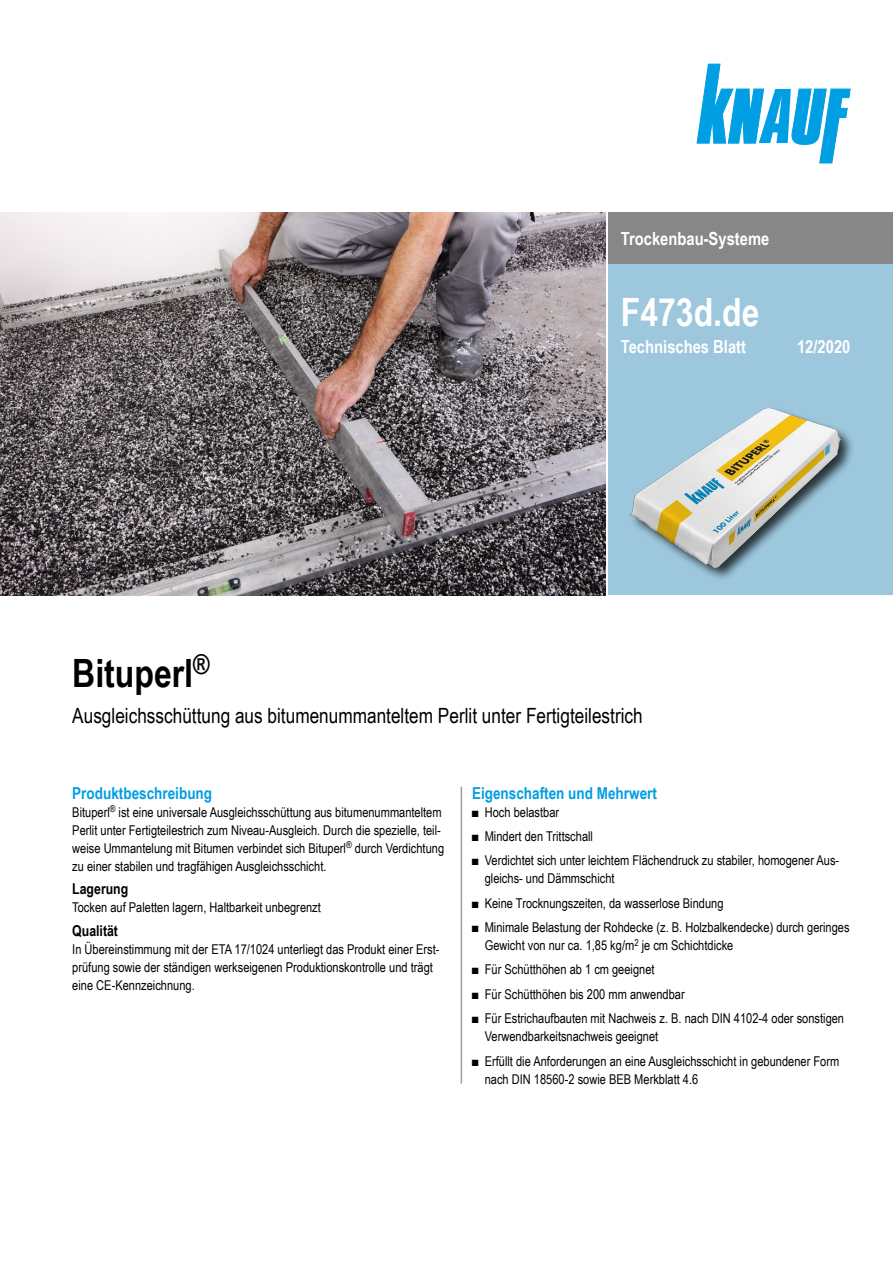
<style>
.page{position:relative;width:893px;height:1263px;background:#fff}
.page>*{position:absolute;margin:0;border:0;box-sizing:border-box;transform-origin:0 0}
.t1{font:700 39px "Arial Narrow";color:#000}
.t2{font:700 39px "Arial Narrow";color:#fff}
.t3{font:21px "Arial Narrow";color:#000}
.t4{font:700 18px "Arial Narrow";color:#fff}
.Ue3_11cyan_TB{font:700 16.5px "Arial Narrow";color:#009ee3}
.Ue4_10schwarz_TB{font:700 15px "Arial Narrow";color:#000}
.Text_TB{font:13.5px/18px "Arial Narrow";color:#000}
</style>
<div class="page">
<div style="left:608px;top:213px;width:285px;height:382px;background:#9cc7dd"></div>
<div style="left:608px;top:213px;width:285px;height:51px;background:#868786"></div>
<img style="left:629px;top:408px;width:219px;height:166px">
<img style="left:0;top:213px;width:606px;height:382px">
<svg style="left:697px;top:64px;width:153px;height:99px"></svg>
<hr style="left:461px;top:787px;width:1px;height:296px;background:#9c9c9d">
<h3 class="t4" style="left:621px;top:225px;width:150px">Trockenbau‑Systeme</h3>
<h1 class="t2" style="left:621px;top:282px;width:140px">F473d.de</h1>
<h3 class="t4" style="left:621px;top:333px;width:127px">Technisches Blatt</h3>
<h3 class="t4" style="left:797px;top:333px;width:55px">12/2020</h3>
<h1 class="t1" style="left:72px;top:644px;width:139px">Bituperl<sup>®</sup></h1>
<h2 class="t3" style="left:72px;top:700px;width:572px">Ausgleichsschüttung aus bitumenummanteltem Perlit unter Fertigteilestrich</h2>
<p class="Ue3_11cyan_TB" style="left:72px;top:780px;width:141px">Produktbeschreibung</p>
<p class="Text_TB" style="left:72px;top:802px;width:371px">Bituperl<sup>®</sup> ist eine universale Ausgleichsschüttung aus bitumenummanteltem</p>
<p class="Text_TB" style="left:72px;top:820px;width:373px">Perlit unter Fertigteilestrich zum Niveau-Ausgleich. Durch die spezielle, teil&shy;weise Ummantelung mit Bitumen verbindet sich Bituperl<sup>®</sup> durch Verdichtung zu einer stabilen und tragfähigen Ausgleichsschicht.</p>
<p class="Ue4_10schwarz_TB" style="left:72px;top:877px;width:58px">Lagerung</p>
<p class="Text_TB" style="left:72px;top:898px;width:250px">Tocken auf Paletten lagern, Haltbarkeit unbegrenzt</p>
<p class="Ue4_10schwarz_TB" style="left:72px;top:919px;width:47px">Qualität</p>
<p class="Text_TB" style="left:72px;top:939px;width:369px">In Übereinstimmung mit der ETA 17/1024 unterliegt das Produkt einer Erst&shy;prüfung sowie der ständigen werkseigenen Produktionskontrolle und trägt eine CE‑Kennzeichnung.</p>
<p class="Ue3_11cyan_TB" style="left:472px;top:780px;width:186px">Eigenschaften und Mehrwert</p>
<p class="Text_TB" style="left:472px;top:802px;width:89px">■ Hoch belastbar</p>
<p class="Text_TB" style="left:472px;top:827px;width:123px">■ Mindert den Trittschall</p>
<p class="Text_TB" style="left:485px;top:851px;width:356px;text-indent:-13px">■ Verdichtet sich unter leichtem Flächendruck zu stabiler, homogener Aus&shy;gleichs- und Dämmschicht</p>
<p class="Text_TB" style="left:472px;top:893px;width:253px">■ Keine Trocknungszeiten, da wasserlose Bindung</p>
<p class="Text_TB" style="left:485px;top:918px;width:366px;text-indent:-13px">■ Minimale Belastung der Rohdecke (z. B. Holzbalkendecke) durch geringes<br>Gewicht von nur ca. 1,85 kg/m<sup>2</sup> je cm Schichtdicke</p>
<p class="Text_TB" style="left:472px;top:960px;width:184px">■ Für Schütthöhen ab 1 cm geeignet</p>
<p class="Text_TB" style="left:472px;top:984px;width:214px">■ Für Schütthöhen bis 200 mm anwendbar</p>
<p class="Text_TB" style="left:485px;top:1009px;width:361px;text-indent:-13px">■ Für Estrichaufbauten mit Nachweis z. B. nach DIN 4102-4 oder sonstigen<br>Verwendbarkeitsnachweis geeignet</p>
<p class="Text_TB" style="left:485px;top:1051px;width:356px;text-indent:-13px">■ Erfüllt die Anforderungen an eine Ausgleichsschicht in gebundener Form nach DIN 18560-2 sowie BEB Merkblatt 4.6</p>
</div>
